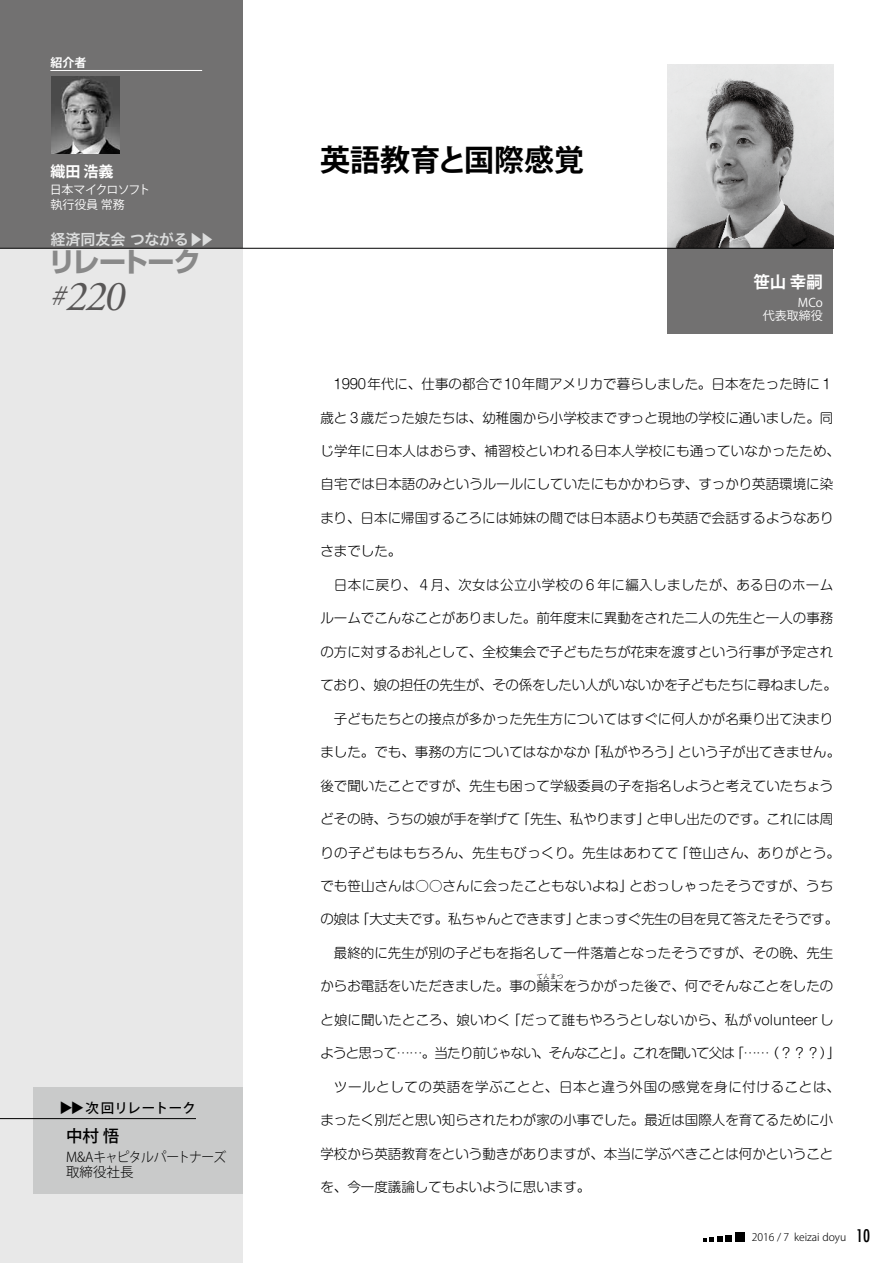
<style>
.page{position:relative;width:893px;height:1263px;background:#fff}
.page>*{position:absolute;margin:0;border:0;box-sizing:border-box;transform-origin:0 0}
.t1{font:italic 42.45px "Adobe Garamond Pro";color:#595757}
.t2{font:700 30px "Koz Go Pro";color:#000}
.t3{font:700 27px "Shin Go Pro";letter-spacing:-.03em;color:#898989}
.t4{font:500 16.5px "Koz Go Pro";color:#000}
.t5{font:700 16.5px "Koz Go Pro";color:#fff}
.t6{font:15px "Hira Kaku Pro W6";color:#dcdddd}
.t7{font:700 15px "Koz Go Pro";color:#fff}
.t8{font:300 13.5px "Shin M Go Pro";color:#000}
.t9{font:300 13.5px "Shin M Go Pro";letter-spacing:-.06em;color:#000}
.t10{font:300 13.5px "Shin M Go Pro";letter-spacing:-.03em;color:#000}
.t11{font:300 13.5px "Shin M Go Pro";letter-spacing:-.02em;color:#000}
.t12{font:300 13.5px "Shin M Go Pro";letter-spacing:.025em;color:#000}
.t13{font:300 13.5px "Shin M Go Pro";letter-spacing:.03em;color:#000}
.t14{font:300 13.5px "Shin M Go Pro";letter-spacing:.045em;color:#000}
.t15{font:300 13.5px/15px "Koz Go Pro";letter-spacing:-.04em;color:#000;scale:.95 1}
.t16{font:500 13.5px "Koz Go Pro";letter-spacing:.025em;color:#000}
.t17{font:12px/15px "Koz Go Pro";letter-spacing:-.03em;color:#fff}
.t18{font:12px/13.5px "Koz Go Pro";color:#fff;text-align:right}
.t19{font:700 12px "Koz Go Pro";color:#fff}
.t20{font:12px/10.9px "Hira Kaku Pro W6";color:#dcdddd;scale:1.25 1}
.t21{font:300 10.5px "Koz Go Pro";color:#000}
.t22{font:300 6.75px "Shin M Go Pro";color:#000}
.s1{font-size:29.7px}
.s2{font-weight:500;font-size:16.5px}
.s3{font-size:16.5px}
.s4{font-family:"Futura";font-weight:500;font-stretch:condensed;font-size:16.95px}
</style>
<div class="page">
<svg style="left:704px;top:1236px;width:18px;height:5px"></svg>
<div style="left:725px;top:1234px;width:7px;height:7px;background:#000"></div>
<div style="left:735px;top:1232px;width:9px;height:9px;background:#000"></div>
<div style="left:0;top:0;width:243px;height:248px;background:#727171"></div>
<div style="left:0;top:248px;width:243px;height:1015px;background:#e8e8e8"></div>
<img style="left:667px;top:64px;width:166px;height:184px">
<div style="left:667px;top:248px;width:166px;height:85px;background:#727171"></div>
<div style="left:33px;top:1087px;width:210px;height:106px;background:#c9caca"></div>
<hr style="left:0;top:1118px;width:196px;height:1px;background:#000">
<hr style="left:50px;top:70px;width:152px;height:1px;background:#fff">
<hr style="left:0;top:248px;width:833px;height:1px;background:#000">
<img style="left:51px;top:77px;width:68px;height:76px">
<p class="t19" style="left:50px;top:55px;width:37px">紹介者</p>
<p class="t7" style="left:50px;top:162px;width:65px">織田 浩義</p>
<p class="t17" style="left:50px;top:182px;width:102px">日本マイクロソフト執行役員 常務</p>
<p class="t6" style="left:51px;top:226px;width:140px">経済同友会 つながる</p>
<p class="t20" style="left:190px;top:247px;width:13px;rotate:-90deg">▼ ▼</p>
<h3 class="t3" style="left:49px;top:241px;width:154px">リレートーク</h3>
<h1 class="t1" style="left:51px;top:271px;width:85px"><span class="s1">#</span>220</h1>
<p class="t16" style="left:75px;top:1101px;width:15px;rotate:90deg">▲</p>
<p class="t16" style="left:86px;top:1101px;width:15px;rotate:90deg">▲</p>
<p class="t16" style="left:86px;top:1099px;width:112px">次回リレートーク</p>
<p class="t4" style="left:33px;top:1125px;width:88px">　　中村 悟</p>
<p class="t15" style="left:33px;top:1150px;width:205px"><span class="s2">　　</span>M&amp;Aキャピタルパートナーズ<span class="s3">　　</span>取締役社長</p>
<h2 class="t2" style="left:320px;top:141px;width:265px">英語教育と国際感覚</h2>
<p class="t5" style="left:753px;top:272px;width:71px">笹山 幸嗣</p>
<p class="t18" style="left:763px;top:296px;width:62px">MCo<br>代表取締役</p>
<p class="t8" style="left:334px;top:373px;width:501px">1990年代に、仕事の都合で10年間アメリカで暮らしました。日本をたった時に１</p>
<p class="t8" style="left:320px;top:407px;width:515px">歳と３歳だった娘たちは、幼稚園から小学校までずっと現地の学校に通いました。同</p>
<p class="t8" style="left:320px;top:440px;width:521px">じ学年に日本人はおらず、補習校といわれる日本人学校にも通っていなかったため、</p>
<p class="t8" style="left:320px;top:473px;width:514px">自宅では日本語のみというルールにしていたにもかかわらず、すっかり英語環境に染</p>
<p class="t8" style="left:320px;top:507px;width:515px">まり、日本に帰国するころには姉妹の間では日本語よりも英語で会話するようなあり</p>
<p class="t8" style="left:320px;top:540px;width:83px">さまでした。</p>
<p class="t13" style="left:334px;top:574px;width:501px">日本に戻り、４月、次女は公立小学校の６年に編入しましたが、ある日のホーム</p>
<p class="t8" style="left:320px;top:607px;width:515px">ルームでこんなことがありました。前年度末に異動をされた二人の先生と一人の事務</p>
<p class="t8" style="left:320px;top:641px;width:515px">の方に対するお礼として、全校集会で子どもたちが花束を渡すという行事が予定され</p>
<p class="t11" style="left:320px;top:674px;width:518px">ており、娘の担任の先生が、その係をしたい人がいないかを子どもたちに尋ねました。</p>
<p class="t8" style="left:334px;top:708px;width:501px">子どもたちとの接点が多かった先生方についてはすぐに何人かが名乗り出て決まり</p>
<p class="t8" style="left:320px;top:741px;width:521px">ました。でも、事務の方についてはなかなか「私がやろう」という子が出てきません。</p>
<p class="t8" style="left:320px;top:775px;width:514px">後で聞いたことですが、先生も困って学級委員の子を指名しようと考えていたちょう</p>
<p class="t8" style="left:320px;top:808px;width:514px">どその時、うちの娘が手を挙げて「先生、私やります」と申し出たのです。これには周</p>
<p class="t12" style="left:320px;top:841px;width:521px">りの子どもはもちろん、先生もびっくり。先生はあわてて「笹山さん、ありがとう。</p>
<p class="t8" style="left:320px;top:875px;width:514px">でも笹山さんは○○さんに会ったこともないよね」とおっしゃったそうですが、うち</p>
<p class="t10" style="left:320px;top:908px;width:519px">の娘は「大丈夫です。私ちゃんとできます」とまっすぐ先生の目を見て答えたそうです。</p>
<p class="t8" style="left:334px;top:942px;width:501px">最終的に先生が別の子どもを指名して一件落着となったそうですが、その晩、先生</p>
<p class="t8" style="left:320px;top:975px;width:515px">からお電話をいただきました。事の顛末をうかがった後で、何でそんなことをしたの</p>
<p class="t22" style="left:536px;top:971px;width:28px">てんまつ</p>
<p class="t8" style="left:320px;top:1009px;width:515px">と娘に聞いたところ、娘いわく「だって誰もやろうとしないから、私が volunteerし</p>
<p class="t9" style="left:320px;top:1042px;width:521px">ようと思って……。当たり前じゃない、そんなこと」。これを聞いて父は「……（？？？）」</p>
<p class="t14" style="left:334px;top:1076px;width:508px">ツールとしての英語を学ぶことと、日本と違う外国の感覚を身に付けることは、</p>
<p class="t8" style="left:320px;top:1109px;width:514px">まったく別だと思い知らされたわが家の小事でした。最近は国際人を育てるために小</p>
<p class="t8" style="left:320px;top:1142px;width:514px">学校から英語教育をという動きがありますが、本当に学ぶべきことは何かということ</p>
<p class="t8" style="left:320px;top:1176px;width:271px">を、今一度議論してもよいように思います。</p>
<p class="t21" style="left:752px;top:1230px;width:120px">2016 / 7 keizai doyu <span class="s4">10</span></p>
</div>
